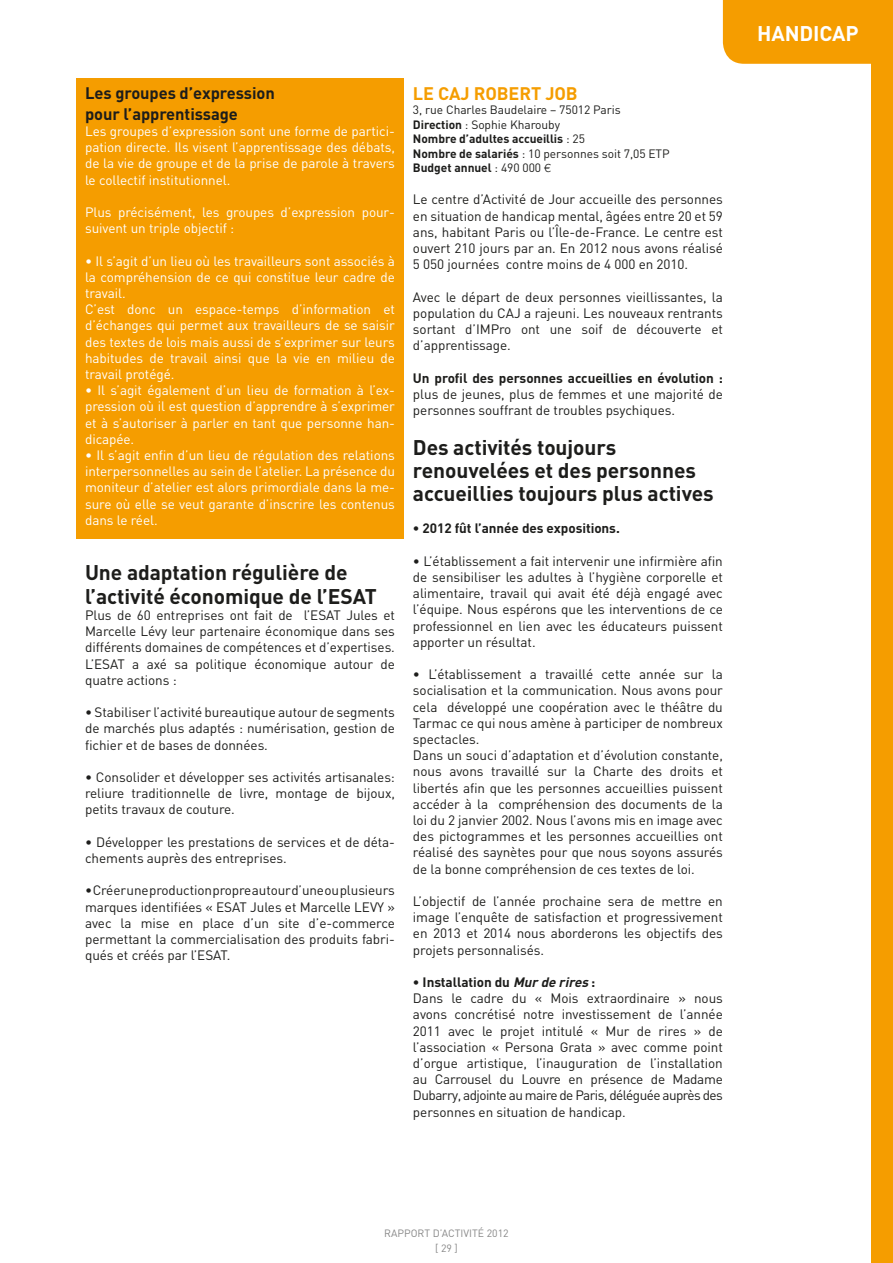
<style>
.page{position:relative;width:893px;height:1263px;background:#fff}
.page>*{position:absolute;margin:0;border:0;box-sizing:border-box;transform-origin:0 0}
.SOUS-TITRE{font:700 21px/23.2px "DIN";letter-spacing:-.005em;color:#1d1d1b}
.t1{font:700 21px "DIN";letter-spacing:-.005em;color:#fff}
.TITRE_-_MAISON_HANDI{font:700 18px "DIN";letter-spacing:-.005em;color:#f59d00}
.TITRE_ENCADRE_SECTEU{font:700 16.5px "DIN";letter-spacing:-.005em;color:#1d1d1b}
.TEXTE{font:13.5px/16.2px "DIN";letter-spacing:-.005em;color:#1d1d1b;text-align:justify}
.t2{font:13.5px/16.2px "DIN";letter-spacing:-.005em;color:#fff;text-align:justify}
.TEXTE_GRAS{font:700 13.5px "DIN";letter-spacing:-.005em;color:#1d1d1b}
.TEXTE-2{font:700 13.5px "DIN";letter-spacing:-.005em;color:#1d1d1b}
.Texte_-_MAISON{font:12px "DIN";letter-spacing:-.005em;color:#1d1d1b}
.Texte_-_MAISON-2{font:700 12px "DIN";letter-spacing:-.005em;color:#1d1d1b}
.t3{font:10.5px "DIN";color:#878787}
.s1{font-weight:700}
.s2{font-weight:400}
.s3{font-family:"Helvetica Neue";font-weight:300;font-size:11.4px}
.s4{font-style:italic}
</style>
<div class="page">
<div style="left:872px;top:0;width:21px;height:1263px;background:#f59d00"></div>
<div style="left:723px;top:0;width:149px;height:64px;background:#f59d00"></div>
<div style="left:76px;top:79px;width:328px;height:460px;background:#f59d00"></div>
<p class="TITRE_ENCADRE_SECTEU" style="left:85px;top:82px;width:191px">Les groupes d’expression</p>
<p class="TITRE_ENCADRE_SECTEU" style="left:85px;top:103px;width:154px">pour l’apprentissage</p>
<p class="t2" style="left:85px;top:123px;width:311px">Les groupes d’expression sont une forme de partici&shy;pation directe. Ils visent l’apprentissage des débats, de la vie de groupe et de la prise de parole à travers le collectif institutionnel.</p>
<p class="t2" style="left:85px;top:204px;width:311px">Plus précisément, les groupes d’expression pour&shy;suivent un triple objectif :</p>
<p class="t2" style="left:85px;top:252px;width:311px">• Il s’agit d’un lieu où les travailleurs sont associés à la compréhension de ce qui constitue leur cadre de travail.</p>
<p class="t2" style="left:85px;top:301px;width:311px">C’est donc un espace-temps d’information et d’échanges qui permet aux travailleurs de se saisir des textes de lois mais aussi de s’exprimer sur leurs habitudes de travail ainsi que la vie en milieu de travail protégé.</p>
<p class="t2" style="left:85px;top:382px;width:311px">• Il s’agit également d’un lieu de formation à l’ex&shy;pression où il est question d’apprendre à s’exprimer et à s’autoriser à parler en tant que personne han&shy;dicapée.</p>
<p class="t2" style="left:85px;top:447px;width:311px">• Il s’agit enfin d’un lieu de régulation des relations interpersonnelles au sein de l’atelier. La présence du moniteur d’atelier est alors primordiale dans la me&shy;sure où elle se veut garante d’inscrire les contenus dans le réel.</p>
<p class="SOUS-TITRE" style="left:85px;top:560px;width:264px">Une adaptation régulière de</p>
<p class="SOUS-TITRE" style="left:85px;top:584px;width:293px">l’activité économique de l’ESAT</p>
<p class="TEXTE" style="left:85px;top:607px;width:311px">Plus de 60 entreprises ont fait de l’ESAT Jules et Marcelle Lévy leur partenaire économique dans ses différents domaines de compétences et d’expertises.<br>L’ESAT a axé sa politique économique autour de quatre actions :</p>
<p class="TEXTE" style="left:85px;top:704px;width:311px">• Stabiliser l’activité bureautique autour de segments de marchés plus adaptés : numérisation, gestion de fichier et de bases de données.</p>
<p class="TEXTE" style="left:85px;top:769px;width:311px">• Consolider et développer ses activités artisanales: reliure traditionnelle de livre, montage de bijoux, petits travaux de couture.</p>
<p class="TEXTE" style="left:85px;top:833px;width:311px">• Développer les prestations de services et de déta&shy;chements auprès des entreprises.</p>
<p class="TEXTE" style="left:85px;top:882px;width:311px">• Créer une production propre autour d’une ou plusieurs marques identifiées « ESAT Jules et Marcelle LEVY » avec la mise en place d’un site d’e-commerce permettant la commercialisation des produits fabri&shy;qués et créés par l’ESAT.</p>
<p class="TITRE_-_MAISON_HANDI" style="left:413px;top:82px;width:166px">LE CAJ ROBERT JOB</p>
<p class="Texte_-_MAISON" style="left:413px;top:103px;width:209px">3, rue Charles Baudelaire – 75012 Paris</p>
<p class="Texte_-_MAISON" style="left:413px;top:117px;width:149px"><span class="s1">Direction</span> : Sophie Kharouby</p>
<p class="Texte_-_MAISON-2" style="left:413px;top:131px;width:173px">Nombre d’adultes accueillis <span class="s2">: 25</span></p>
<p class="Texte_-_MAISON" style="left:413px;top:146px;width:258px"><span class="s1">Nombre de salariés</span> : 10 personnes soit 7,05 ETP</p>
<p class="Texte_-_MAISON-2" style="left:413px;top:160px;width:139px">Budget annuel <span class="s2">: 490 000</span> <span class="s3">€</span></p>
<p class="TEXTE" style="left:413px;top:191px;width:311px">Le centre d’Activité de Jour accueille des personnes en situation de handicap mental, âgées entre 20 et 59 ans, habitant Paris ou l’Île-de-France. Le centre est ouvert 210 jours par an. En 2012 nous avons réalisé 5 050 journées contre moins de 4 000 en 2010.</p>
<p class="TEXTE" style="left:413px;top:288px;width:311px">Avec le départ de deux personnes vieillissantes, la population du CAJ a rajeuni. Les nouveaux rentrants sortant d’IMPro ont une soif de découverte et d’apprentissage.</p>
<p class="TEXTE" style="left:413px;top:369px;width:311px"><span class="s1">Un profil des personnes accueillies en évolution : </span>plus de jeunes, plus de femmes et une majorité de personnes souffrant de troubles psychiques.</p>
<p class="SOUS-TITRE" style="left:413px;top:434px;width:205px">Des activités toujours</p>
<p class="SOUS-TITRE" style="left:413px;top:458px;width:302px">renouvelées et des personnes accueillies toujours plus actives</p>
<p class="TEXTE_GRAS" style="left:413px;top:520px;width:208px">• 2012 fût l’année des expositions.</p>
<p class="TEXTE" style="left:413px;top:553px;width:311px">• L’établissement a fait intervenir une infirmière afin de sensibiliser les adultes à l’hygiène corporelle et alimentaire, travail qui avait été déjà engagé avec l’équipe. Nous espérons que les interventions de ce professionnel en lien avec les éducateurs puissent apporter un résultat.</p>
<p class="TEXTE" style="left:413px;top:666px;width:311px">• L’établissement a travaillé cette année sur la socialisation et la communication. Nous avons pour cela développé une coopération avec le théâtre du Tarmac ce qui nous amène à participer de nombreux spectacles.</p>
<p class="TEXTE" style="left:413px;top:747px;width:311px">Dans un souci d’adaptation et d’évolution constante, nous avons travaillé sur la Charte des droits et libertés afin que les personnes accueillies puissent accéder à la compréhension des documents de la loi du 2 janvier 2002. Nous l’avons mis en image avec des pictogrammes et les personnes accueillies ont réalisé des saynètes pour que nous soyons assurés de la bonne compréhension de ces textes de loi.</p>
<p class="TEXTE" style="left:413px;top:893px;width:311px">L’objectif de l’année prochaine sera de mettre en image l’enquête de satisfaction et progressivement en 2013 et 2014 nous aborderons les objectifs des projets personnalisés.</p>
<p class="TEXTE-2" style="left:413px;top:973px;width:184px">• Installation du <span class="s4">Murderires</span>:</p>
<p class="TEXTE" style="left:413px;top:990px;width:311px">Dans le cadre du « Mois extraordinaire » nous avons concrétisé notre investissement de l’année 2011 avec le projet intitulé « Mur de rires » de l’association « Persona Grata » avec comme point d’orgue artistique, l’inauguration de l’installation au Carrousel du Louvre en présence de Madame Dubarry, adjointe au maire de Paris, déléguée auprès des personnes en situation de handicap.</p>
<h1 class="t1" style="left:757px;top:19px;width:103px">HANDICAP</h1>
<p class="t3" style="left:384px;top:1226px;width:126px">RAPPORT D’ACTIVITÉ 2012</p>
<p class="t3" style="left:435px;top:1241px;width:24px">[ 29 ]</p>
</div>
